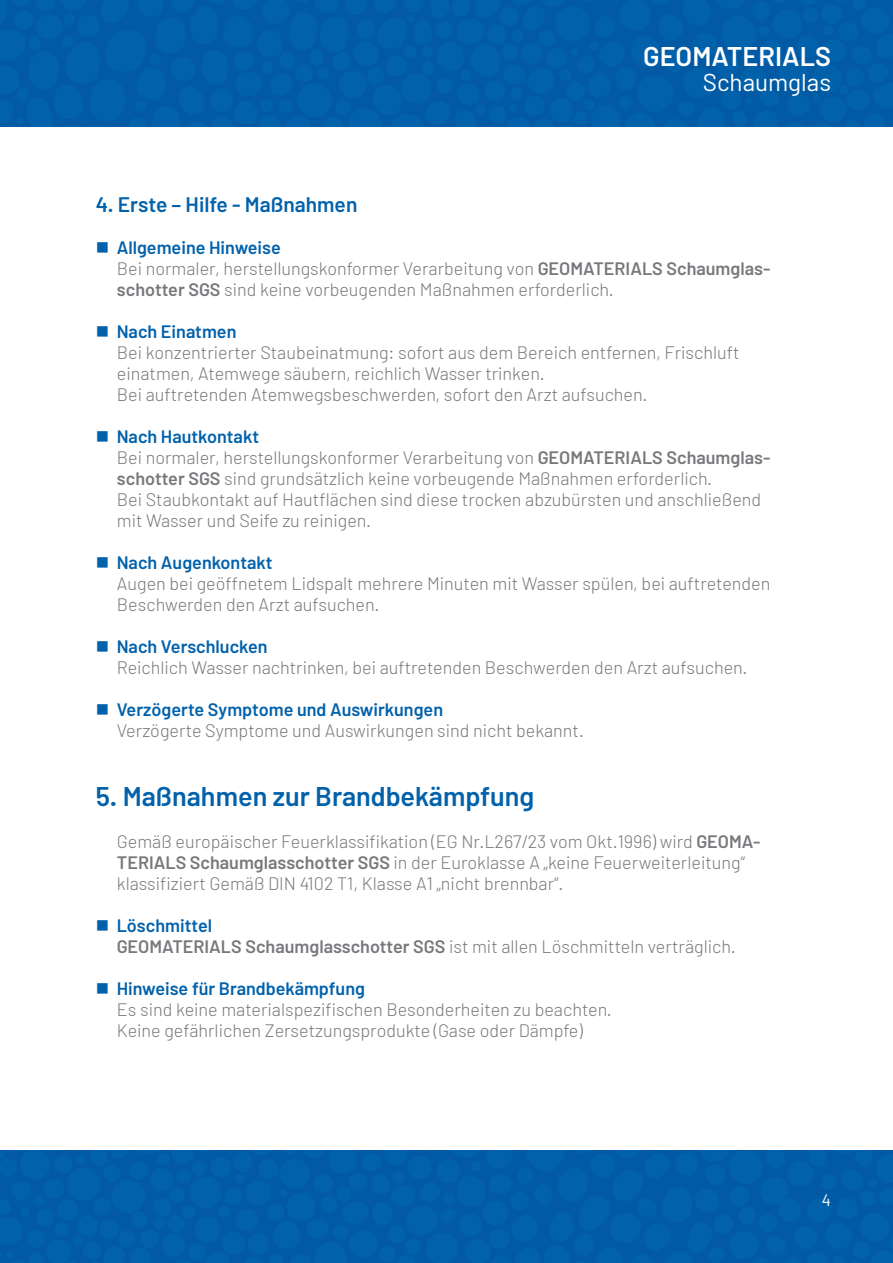
<style>
.page{position:relative;width:893px;height:1263px;background:#0161aa}
.page>*{position:absolute;margin:0;border:0;box-sizing:border-box;transform-origin:0 0}
.t1{font:600 27px "Barlow";color:#0161ab}
.t2{font:600 27px "Barlow";color:#fff}
.t3{font:24.3px "Barlow";color:#fff}
.t4{font:600 21px "Barlow";color:#0161ab}
.t5{font:300 18px/21px "Barlow";color:#76787b}
.t6{font:16.5px "Barlow";color:#fff}
.s1{color:#0161ab}
.s2{font-weight:600;color:#0161ab}
.s3{font-weight:600}
</style>
<div class="page">
<div style="left:0;top:128px;width:893px;height:1021px;background:#fff"></div>
<h1 class="t2" style="left:643px;top:40px;width:189px">GEOMATERIALS</h1>
<h2 class="t3" style="left:703px;top:67px;width:130px">Schaumglas</h2>
<p class="t4" style="left:96px;top:192px;width:263px">4. Erste – Hilfe - Maßnahmen</p>
<p class="t5" style="left:117px;top:237px;width:655px;text-indent:-21px"><span class="s1">■</span> <span class="s2">Allgemeine Hinweise<br></span>Bei normaler, herstellungskonformer Verarbeitung von <span class="s3">GEOMATERIALS Schaumglas&shy;schotter SGS</span> sind keine vorbeugenden Maßnahmen erforderlich.</p>
<p class="t5" style="left:117px;top:321px;width:624px;text-indent:-21px"><span class="s1">■</span> <span class="s2">Nach Einatmen<br></span>Bei konzentrierter Staubeinatmung: sofort aus dem Bereich entfernen, Frischluft einatmen, Atemwege säubern, reichlich Wasser trinken.<br>Bei auftretenden Atemwegsbeschwerden, sofort den Arzt aufsuchen.</p>
<p class="t5" style="left:117px;top:426px;width:655px;text-indent:-21px"><span class="s1">■</span> <span class="s2">Nach Hautkontakt<br></span>Bei normaler, herstellungskonformer Verarbeitung von <span class="s3">GEOMATERIALS Schaumglas&shy;schotter SGS</span> sind grundsätzlich keine vorbeugende Maßnahmen erforderlich.<br>Bei Staubkontakt auf Hautflächen sind diese trocken abzubürsten und anschließend mit Wasser und Seife zu reinigen.</p>
<p class="t5" style="left:117px;top:552px;width:655px;text-indent:-21px"><span class="s1">■</span> <span class="s2">Nach Augenkontakt<br></span>Augen bei geöffnetem Lidspalt mehrere Minuten mit Wasser spülen, bei auftretenden<br>Beschwerden den Arzt aufsuchen.</p>
<p class="t5" style="left:117px;top:636px;width:632px;text-indent:-21px"><span class="s1">■</span> <span class="s2">Nach Verschlucken<br></span>Reichlich Wasser nachtrinken, bei auftretenden Beschwerden den Arzt aufsuchen.</p>
<p class="t5" style="left:117px;top:699px;width:469px;text-indent:-21px"><span class="s1">■</span> <span class="s2">Verzögerte Symptome und Auswirkungen<br></span>Verzögerte Symptome und Auswirkungen sind nicht bekannt.</p>
<h1 class="t1" style="left:96px;top:780px;width:440px">5. Maßnahmen zur Brandbekämpfung</h1>
<p class="t5" style="left:117px;top:831px;width:645px">Gemäß europäischer Feuerklassifikation (EG Nr.L267/23 vom Okt.1996) wird <span class="s3">GEOMA-<br>TERIALS Schaumglasschotter SGS</span> in der Euroklasse A „keine Feuerweiterleitung“ klassifiziert Gemäß DIN 4102 T1, Klasse A1 „nicht brennbar“.</p>
<p class="t5" style="left:117px;top:915px;width:620px;text-indent:-21px"><span class="s1">■</span> <span class="s2">Löschmittel<br></span><span class="s3">GEOMATERIALS Schaumglasschotter SGS</span> ist mit allen Löschmitteln verträglich.</p>
<p class="t5" style="left:117px;top:978px;width:496px;text-indent:-21px"><span class="s1">■</span> <span class="s2">Hinweise für Brandbekämpfung<br></span>Es sind keine materialspezifischen Besonderheiten zu beachten.<br>Keine gefährlichen Zersetzungsprodukte (Gase oder Dämpfe)</p>
<p class="t6" style="left:822px;top:1189px;width:11px">4</p>
</div>
